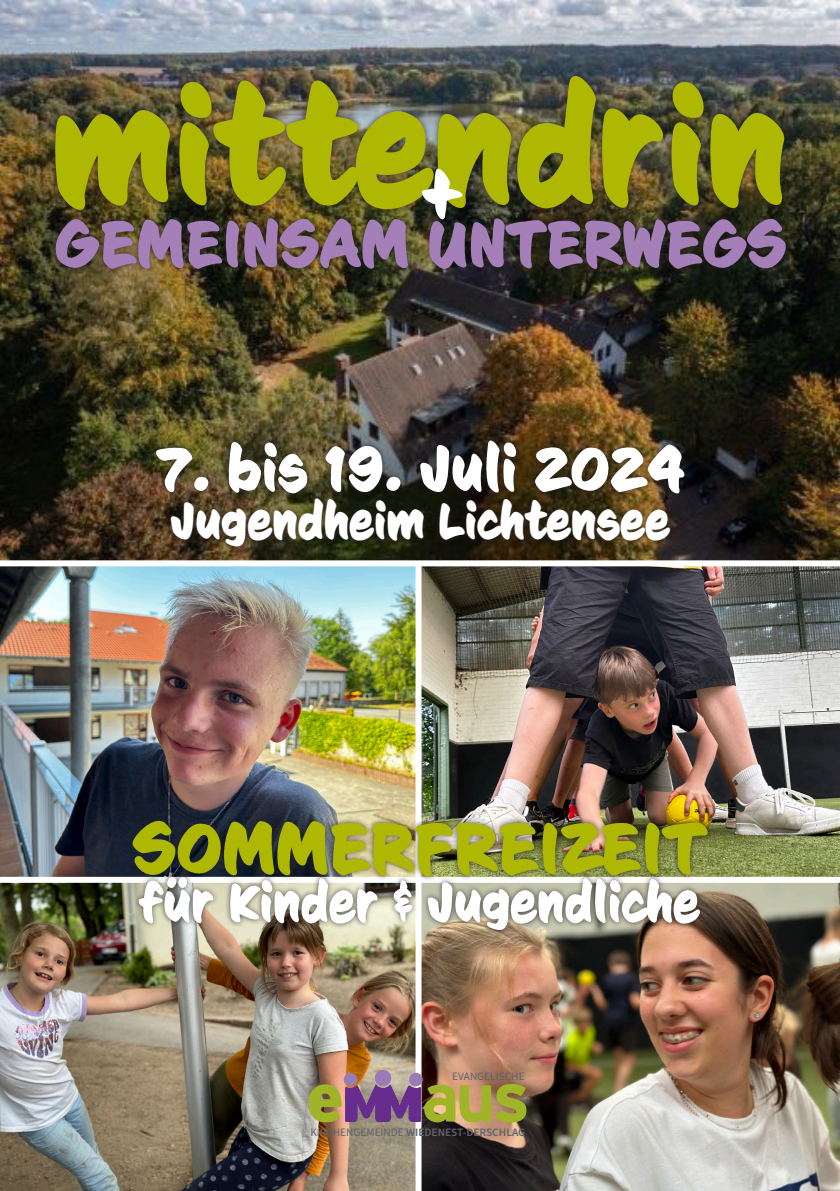
<style>
.page{position:relative;width:840px;height:1191px;background:#fff}
.page>*{position:absolute;margin:0;border:0;box-sizing:border-box;transform-origin:0 0}
.t1{font:700 152px "CC Sign Language";color:#aeb701}
.t2{font:102.4px "CC Sign Language";color:#fff}
.t3{font:700 70px "CC Sign Language";color:#aeb701}
.t4{font:700 64px "CC Sign Language";color:#a57fb7}
.t5{font:700 60.8px "CC Sign Language";color:#fff}
.t6{font:700 52px "CC Sign Language";color:#fff}
.t7{font:700 48.2px "CC Sign Language";color:#fff}
.t8{font:600 11.4px "Source Sans Pro";color:#5f6369}
.t9{font:11.4px "Source Sans Pro";color:#5f6369}
.s1{font-weight:400}
</style>
<div class="page">
<img style="left:0;top:0;width:839px;height:560px">
<img style="left:0;top:566px;width:415px;height:311px">
<img style="left:421px;top:566px;width:418px;height:311px">
<img style="left:0;top:883px;width:415px;height:308px">
<img style="left:421px;top:883px;width:418px;height:308px">
<div style="left:150px;top:434px;width:539px;height:118px;background:#231f20;opacity:.75"></div>
<div style="left:49px;top:70px;width:742px;height:205px;background:#231f20;opacity:.75"></div>
<div style="left:409px;top:1072px;width:13px;height:14px;background:#9b7bb5;border-radius:50%"></div>
<div style="left:375px;top:1070px;width:16px;height:16px;background:#9b7bb5;border-radius:50%"></div>
<div style="left:343px;top:1072px;width:14px;height:14px;background:#9b7bb5;border-radius:50%"></div>
<svg style="left:308px;top:1084px;width:218px;height:38px;background:#95825b"></svg>
<div style="left:127px;top:815px;width:586px;height:121px;background:#231f20;opacity:.75"></div>
<p class="t1" style="left:51px;top:59px;width:737px">mittendrin</p>
<p class="t2" style="left:419px;top:136px;width:48px">+</p>
<p class="t4" style="left:55px;top:207px;width:732px">GEMEINSAM UNTERWEGS</p>
<p class="t5" style="left:155px;top:433px;width:530px">7. bis 19. Juli 2024</p>
<p class="t7" style="left:170px;top:493px;width:500px">Jugendheim Lichtensee</p>
<p class="t3" style="left:132px;top:807px;width:575px">SOMMERFREIZEIT</p>
<p class="t6" style="left:138px;top:872px;width:562px">für Kinder &amp; Jugendliche</p>
<p class="t9" style="left:452px;top:1068px;width:74px">EVANGELISCHE</p>
<p class="t8" style="left:310px;top:1124px;width:216px"><span class="s1">KIRCHENGEMEINDE</span> WIEDENEST-DERSCHLAG</p>
</div>
